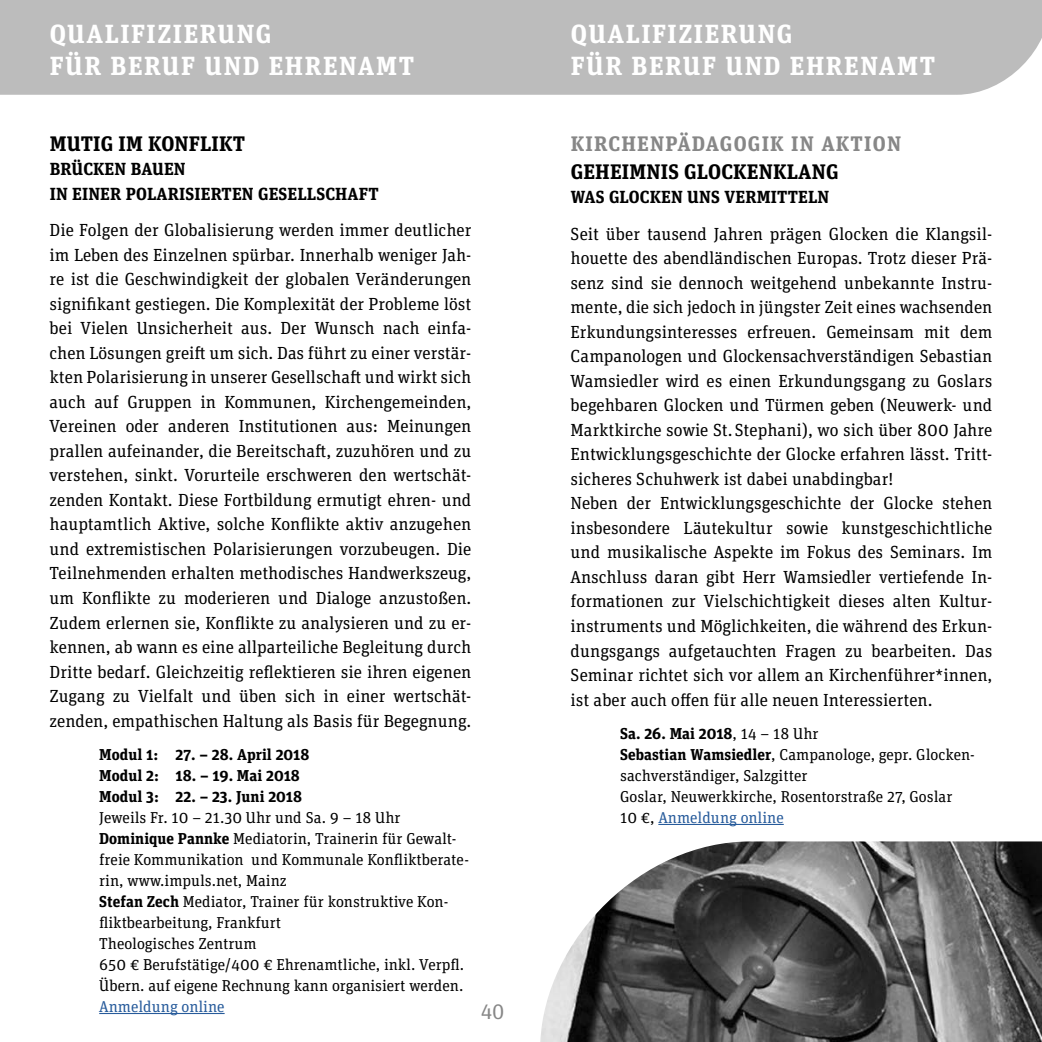
<style>
.page{position:relative;width:1042px;height:1042px;background:#fff}
.page>*{position:absolute;margin:0;border:0;box-sizing:border-box;transform-origin:0 0}
.t1{font:700 26.25px/31.5px "Unit Slab Pro";letter-spacing:.06em;color:#fff}
.t2{font:700 21px "Unit Slab Pro";letter-spacing:.01em;color:#000}
.t3{font:700 21px "Unit Slab Pro";letter-spacing:.06em;color:#878787}
.t4{font:21px "Unit Slab Pro";color:#878787}
.t5{font:17.5px/24.5px "Unit Slab Pro";color:#000;text-align:justify}
.t6{font:700 17.5px/24.5px "Unit Slab Pro";letter-spacing:.01em;color:#000}
.t7{font:15.75px/21px "Unit Slab Pro";color:#000}
.t8{font:700 15.75px/21px "Unit Slab Pro";color:#000}
.t9{font:15.75px "Unit Slab Pro";color:#275b9b}
.s1{font-weight:700}
.s2{color:#275b9b}
</style>
<div class="page">
<div style="left:0;top:0;width:1042px;height:95px;background:#bcbcbc"></div>
<img style="left:540px;top:841px;width:502px;height:201px">
<hr style="left:99px;top:1013px;width:126px;height:1px;background:#275b9b">
<hr style="left:658px;top:824px;width:126px;height:1px;background:#275b9b">
<h1 class="t1" style="left:50px;top:17px;width:366px">QUALIFIZIERUNG<br>FÜR BERUF UND EHRENAMT</h1>
<p class="t2" style="left:50px;top:128px;width:197px">MUTIG IM KONFLIKT</p>
<p class="t6" style="left:50px;top:156px;width:330px">BRÜCKEN BAUEN<br>IN EINER POLARISIERTEN GESELLSCHAFT</p>
<p class="t5" style="left:50px;top:217px;width:423px">Die Folgen der Globalisierung werden immer deutlicher im Leben des Einzelnen spürbar. Innerhalb weniger Jah&shy;re ist die Geschwindigkeit der globalen Veränderungen signifikant gestiegen. Die Komplexität der Probleme löst bei Vielen Unsicherheit aus. Der Wunsch nach einfa&shy;chen Lösungen greift um sich. Das führt zu einer verstär&shy;kten Polarisierung in unserer Gesellschaft und wirkt sich auch auf Gruppen in Kommunen, Kirchengemeinden, Vereinen oder anderen Institutionen aus: Meinungen prallen aufeinander, die Bereitschaft, zuzuhören und zu verstehen, sinkt. Vorurteile erschweren den wertschät&shy;zenden Kontakt. Diese Fortbildung ermutigt ehren- und hauptamtlich Aktive, solche Konflikte aktiv anzugehen und extremistischen Polarisierungen vorzubeugen. Die Teilnehmenden erhalten methodisches Handwerkszeug, um Konflikte zu moderieren und Dialoge anzustoßen.<br>Zudem erlernen sie, Konflikte zu analysieren und zu er&shy;kennen, ab wann es eine allparteiliche Begleitung durch Dritte bedarf. Gleichzeitig reflektieren sie ihren eigenen Zugang zu Vielfalt und üben sich in einer wertschät&shy;zenden, empathischen Haltung als Basis für Begegnung.</p>
<p class="t8" style="left:99px;top:743px;width:212px">Modul 1: 27. – 28. April 2018<br>Modul 2: 18. – 19. Mai 2018<br>Modul 3: 22. – 23. Juni 2018</p>
<p class="t7" style="left:99px;top:806px;width:371px">Jeweils Fr. 10 – 21.30 Uhr und Sa. 9 – 18 Uhr <span class="s1">Dominique Pannke</span> Mediatorin, Trainerin für Gewalt&shy;freie Kommunikation und Kommunale Konfliktberate&shy;rin, www.impuls.net, Mainz<br><span class="s1">Stefan Zech</span> Mediator, Trainer für konstruktive Kon&shy;fliktbearbeitung, Frankfurt<br>Theologisches Zentrum<br>650 € Berufstätige/400 € Ehrenamtliche, inkl. Verpfl.<br>Übern. auf eigene Rechnung kann organisiert werden.</p>
<p class="t9" style="left:99px;top:995px;width:127px">Anmeldung online</p>
<p class="t4" style="left:481px;top:997px;width:25px">40</p>
<h1 class="t1" style="left:571px;top:17px;width:366px">QUALIFIZIERUNG<br>FÜR BERUF UND EHRENAMT</h1>
<p class="t3" style="left:571px;top:128px;width:332px">KIRCHENPÄDAGOGIK IN AKTION</p>
<p class="t2" style="left:571px;top:156px;width:269px">GEHEIMNIS GLOCKENKLANG</p>
<p class="t6" style="left:571px;top:184px;width:260px">WAS GLOCKEN UNS VERMITTELN</p>
<p class="t5" style="left:570px;top:221px;width:423px;text-align:left">Seit über tausend Jahren prägen Glocken die Klangsil&shy;houette des abendländischen Europas. Trotz dieser Prä&shy;senz sind sie dennoch weitgehend unbekannte Instru&shy;mente, die sich jedoch in jüngster Zeit eines wachsenden Erkundungsinteresses erfreuen. Gemeinsam mit dem Campanologen und Glockensachverständigen Sebastian Wamsiedler wird es einen Erkundungsgang zu Goslars begehbaren Glocken und Türmen geben (Neuwerk- und Marktkirche sowie St.Stephani), wo sich über 800 Jahre Entwicklungsgeschichte der Glocke erfahren lässt. Tritt&shy;sicheres Schuhwerk ist dabei unabdingbar!<br>Neben der Entwicklungsgeschichte der Glocke stehen insbesondere Läutekultur sowie kunstgeschichtliche und musikalische Aspekte im Fokus des Seminars. Im Anschluss daran gibt Herr Wamsiedler vertiefende In&shy;formationen zur Vielschichtigkeit dieses alten Kultur&shy;instruments und Möglichkeiten, die während des Erkun&shy;dungsgangs aufgetauchten Fragen zu bearbeiten. Das Seminar richtet sich vor allem an Kirchenführer*innen, ist aber auch offen für alle neuen Interessierten.</p>
<p class="t7" style="left:620px;top:722px;width:356px"><span class="s1">Sa. 26. Mai 2018</span>, 14 – 18 Uhr<br><span class="s1">Sebastian Wamsiedler</span>, Campanologe, gepr. Glocken&shy;sachverständiger, Salzgitter<br>Goslar, Neuwerkkirche, Rosentorstraße 27, Goslar<br>10 €, <span class="s2">Anmeldung online</span></p>
</div>
